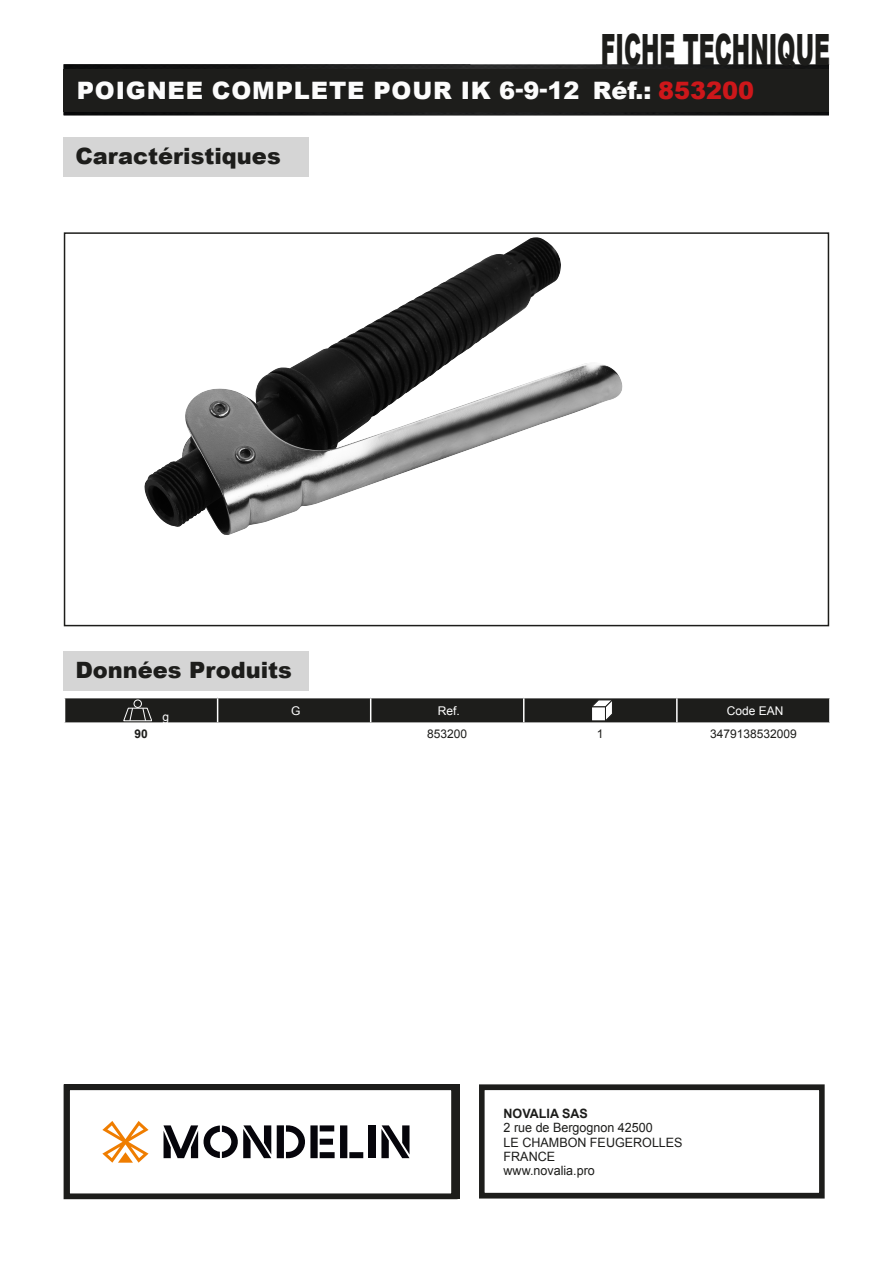
<style>
.page{position:relative;width:893px;height:1263px;background:#fff}
.page>*{position:absolute;margin:0;border:0;box-sizing:border-box;transform-origin:0 0}
.t1{font:900 43.2px "Arial";color:#1d1d1b;scale:.51 1}
.t2{font:900 24px "Arial";letter-spacing:.035em;color:#fcfcfc}
.t3{font:900 22.5px "Arial";color:#1d1d1b}
.t4{font:12.9px/14.2px "Arial";color:#1d1d1b}
.t5{font:700 12.9px "Arial";color:#1d1d1b}
.t6{font:12px "Arial";color:#1d1d1b}
.t7{font:12px "Arial";color:#fff}
.t8{font:700 12px "Arial";color:#1d1d1b}
.s1{color:#cd171a}
</style>
<div class="page">
<img style="left:64px;top:64px;width:765px;height:51px">
<div style="left:64px;top:69px;width:765px;height:43px;background:#1d1d1b"></div>
<div style="left:479px;top:1084px;width:346px;height:114px;border:6px solid #1d1d1b"></div>
<div style="left:64px;top:137px;width:245px;height:40px;background:#d5d5d5"></div>
<div style="left:64px;top:232px;width:765px;height:394px;border:2px solid #1d1d1b"></div>
<div style="left:64px;top:651px;width:245px;height:40px;background:#d5d5d5"></div>
<svg style="left:64px;top:698px;width:766px;height:25px;background:#2d2d2b"></svg>
<img style="left:144px;top:237px;width:479px;height:298px">
<div style="left:64px;top:1084px;width:393px;height:115px;border:6px solid #1d1d1b"></div>
<svg style="left:277px;top:1125px;width:86px;height:33px"></svg>
<div style="left:369px;top:1125px;width:7px;height:33px;background:#06050b"></div>
<svg style="left:381px;top:1125px;width:28px;height:33px"></svg>
<svg style="left:102px;top:1121px;width:47px;height:42px"></svg>
<svg style="left:164px;top:1125px;width:107px;height:33px"></svg>
<h1 class="t1" style="left:601px;top:18px;width:451px">FICHE TECHNIQUE</h1>
<h2 class="t2" style="left:77px;top:73px;width:679px">POIGNEE COMPLETE POUR IK 6-9-12 Réf.: <span class="s1">853200</span></h2>
<h3 class="t3" style="left:75px;top:140px;width:207px">Caractéristiques</h3>
<h3 class="t3" style="left:75px;top:654px;width:218px">Données Produits</h3>
<p class="t7" style="left:162px;top:708px;width:8px">g</p>
<p class="t7" style="left:291px;top:702px;width:11px">G</p>
<p class="t7" style="left:438px;top:702px;width:24px">Ref.</p>
<p class="t7" style="left:727px;top:702px;width:58px">Code EAN</p>
<p class="t8" style="left:134px;top:725px;width:15px">90</p>
<p class="t6" style="left:427px;top:725px;width:42px">853200</p>
<p class="t6" style="left:597px;top:725px;width:8px">1</p>
<p class="t6" style="left:710px;top:725px;width:88px">3479138532009</p>
<p class="t5" style="left:504px;top:1105px;width:86px">NOVALIA SAS</p>
<p class="t4" style="left:504px;top:1121px;width:181px">2 rue de Bergognon 42500<br>LE CHAMBON FEUGEROLLES<br>FRANCE<br>www.novalia.pro</p>
</div>
